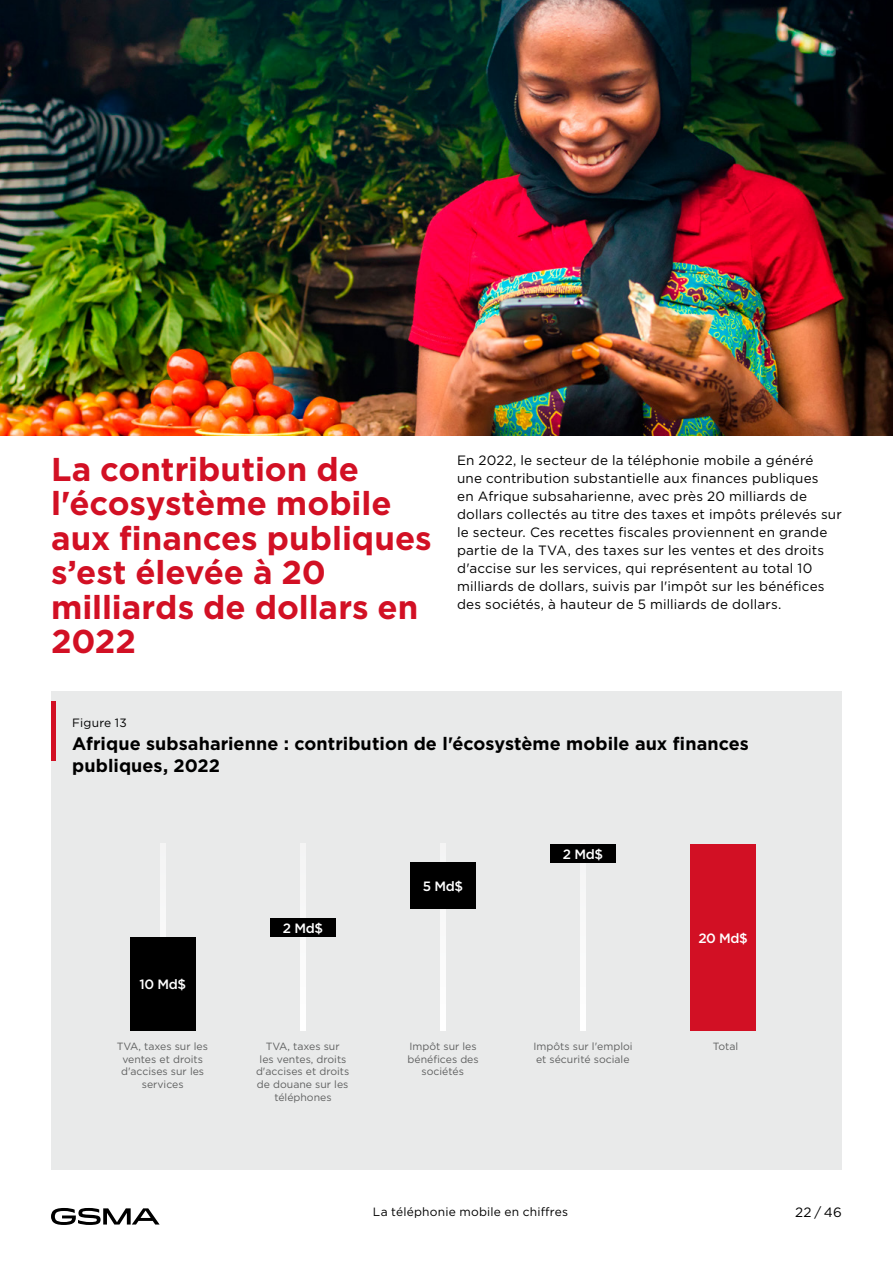
<style>
.page{position:relative;width:893px;height:1263px;background:#fff}
.page>*{position:absolute;margin:0;border:0;box-sizing:border-box;transform-origin:0 0}
.t1{font:700 33px/34.5px "Gotham";color:#d21024}
.t2{font:700 18px/22.5px "Gotham";letter-spacing:.005em;color:#000}
.t3{font:13.5px/18px "Gotham";letter-spacing:.01em;color:#000}
.t4{font:500 13.5px "Gotham";letter-spacing:-.03em;color:#fff}
.t5{font:12px "Gotham";letter-spacing:.015em;color:#000}
.t6{font:10.5px/12.6px "Gotham";color:#5f6060;text-align:center}
</style>
<div class="page">
<div style="left:51px;top:691px;width:791px;height:478px;background:#e9eaea"></div>
<hr style="left:161px;top:843px;width:4px;height:187px;background:#f6f7f7">
<hr style="left:301px;top:843px;width:4px;height:187px;background:#fafafa">
<hr style="left:441px;top:843px;width:4px;height:187px;background:#fbfbfb">
<hr style="left:581px;top:843px;width:4px;height:187px;background:#fafafa">
<div style="left:690px;top:844px;width:66px;height:186px;background:#d21024"></div>
<div style="left:550px;top:844px;width:66px;height:19px;background:#000"></div>
<div style="left:410px;top:863px;width:66px;height:46px;background:#000"></div>
<div style="left:270px;top:918px;width:66px;height:19px;background:#000"></div>
<div style="left:130px;top:937px;width:66px;height:93px;background:#000"></div>
<hr style="left:51px;top:701px;width:4px;height:60px;background:#d21024">
<img style="left:0;top:0;width:893px;height:435px">
<svg style="left:51px;top:1208px;width:109px;height:17px"></svg>
<h1 class="t1" style="left:51px;top:452px;width:382px">La contribution de l'écosystème mobile aux finances publiques s’est élevée à 20 milliards de dollars en<br>2022</h1>
<p class="t3" style="left:457px;top:451px;width:386px">En 2022, le secteur de la téléphonie mobile a généré<br>une contribution substantielle aux finances publiques<br>en Afrique subsaharienne, avec près 20 milliards de dollars collectés au titre des taxes et impôts prélevés sur le secteur. Ces recettes fiscales proviennent en grande partie de la TVA, des taxes sur les ventes et des droits d'accise sur les services, qui représentent au total 10 milliards de dollars, suivis par l'impôt sur les bénéfices des sociétés, à hauteur de 5 milliards de dollars.</p>
<p class="t5" style="left:72px;top:715px;width:56px">Figure 13</p>
<h2 class="t2" style="left:72px;top:732px;width:678px">Afrique subsaharienne : contribution de l'écosystème mobile aux finances publiques, 2022</h2>
<p class="t4" style="left:140px;top:975px;width:48px">10 Md$</p>
<p class="t4" style="left:283px;top:920px;width:42px">2 Md$</p>
<p class="t4" style="left:423px;top:878px;width:42px">5 Md$</p>
<p class="t4" style="left:563px;top:845px;width:42px">2 Md$</p>
<p class="t4" style="left:698px;top:929px;width:51px">20 Md$</p>
<p class="t6" style="left:117px;top:1040px;width:93px">TVA, taxes sur les ventes et droits d'accises sur les services</p>
<p class="t6" style="left:256px;top:1040px;width:95px">TVA, taxes sur<br>les ventes, droits d'accises et droits de douane sur les téléphones</p>
<p class="t6" style="left:408px;top:1040px;width:73px">Impôt sur les bénéfices des sociétés</p>
<p class="t6" style="left:534px;top:1040px;width:101px;text-align:left">Impôts sur l'emploi et sécurité sociale</p>
<p class="t6" style="left:713px;top:1040px;width:27px">Total</p>
<p class="t5" style="left:373px;top:1204px;width:197px">La téléphonie mobile en chiffres</p>
<p class="t3" style="left:795px;top:1203px;width:48px">22 / 46</p>
</div>
